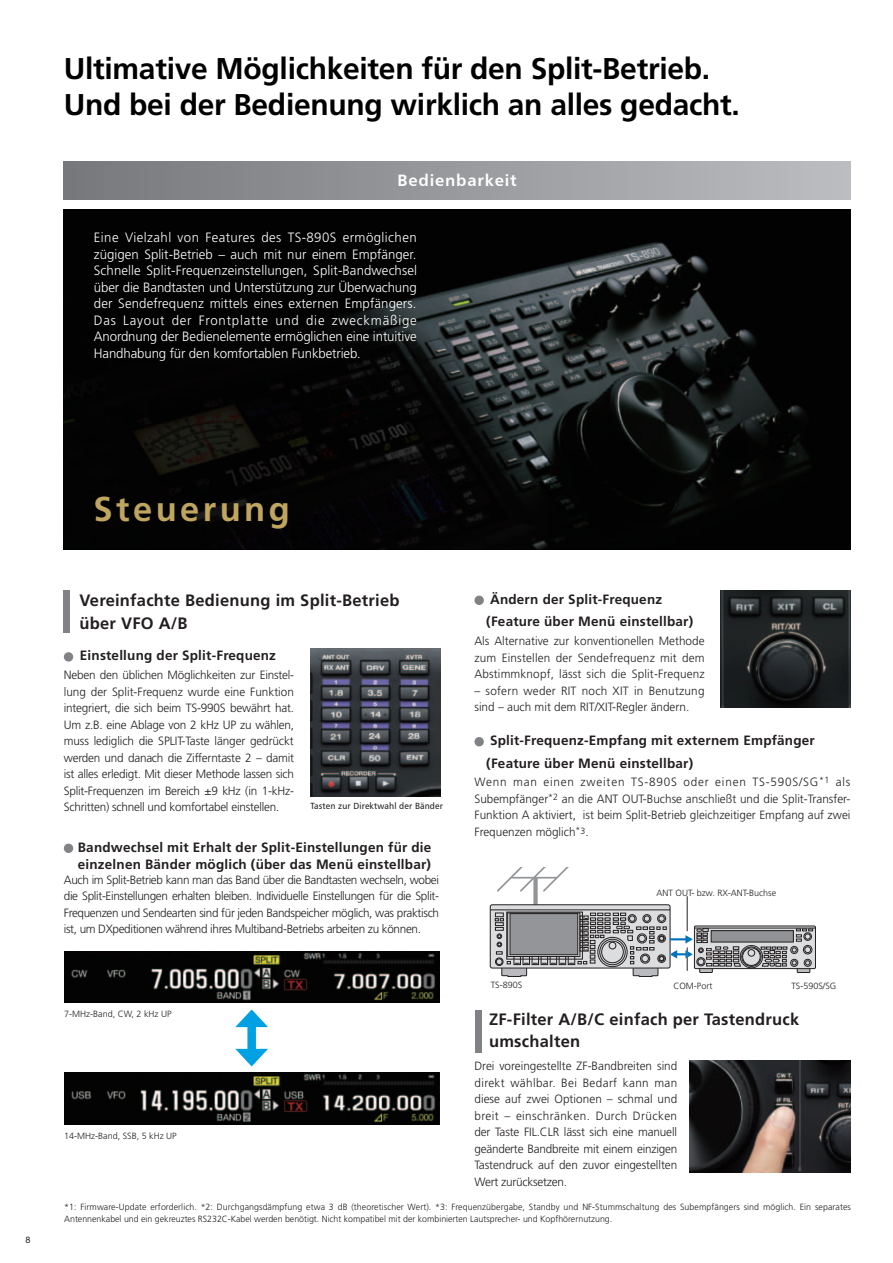
<style>
.page{position:relative;width:893px;height:1263px;background:#fff}
.page>*{position:absolute;margin:0;border:0;box-sizing:border-box;transform-origin:0 0}
.t1{font:700 34.5px "Frutiger LT Std";letter-spacing:.1em;color:#bfa560}
.t2{font:700 30px/36px "Frutiger LT Std";letter-spacing:-.01em;color:#000}
.t3{font:700 16.5px/22.5px "Frutiger LT Std";letter-spacing:.015em;color:#231f20}
.t4{font:16.5px "Humanist 777 BT Bold B";letter-spacing:.05em;color:#fff}
.t5{font:300 13.5px/16.5px "Frutiger LT Std";letter-spacing:-.01em;color:#fff;text-align:justify}
.t6{font:700 13.5px/22.5px "Frutiger LT Std";letter-spacing:.015em;color:#231f20}
.t7{font:300 12px/16.5px "Frutiger LT Std";color:#231f20;text-align:justify}
.t8{font:300 9px/12px "Frutiger LT Std";color:#231f20}
.t9{font:9px "Humanist 777 BT Roman B";letter-spacing:.02em;color:#231f20;scale:.95 1}
.t10{font:9px "Helvetica Neue LT Pro";color:#231f20}
.s1{font-size:9px}
</style>
<div class="page">
<svg style="left:497px;top:867px;width:72px;height:25px"></svg>
<hr style="left:511px;top:877px;width:46px;height:1px;background:#939598">
<div style="left:533px;top:878px;width:5px;height:27px;background:#939598"></div>
<svg style="left:694px;top:926px;width:121px;height:42px"></svg>
<div style="left:694px;top:926px;width:122px;height:43px;border:1px solid #231f20"></div>
<hr style="left:694px;top:928px;width:121px;height:1px;background:#231f20">
<div style="left:711px;top:931px;width:82px;height:11px;background:#919396"></div>
<div style="left:711px;top:930px;width:82px;height:12px;border:1px solid #231f20"></div>
<div style="left:790px;top:946px;width:8px;height:8px;border:1px solid #231f20;border-radius:50%"></div>
<div style="left:803px;top:945px;width:9px;height:9px;border:1px solid #231f20;border-radius:50%"></div>
<div style="left:742px;top:948px;width:18px;height:17px;border:1px solid #231f20;border-radius:50%"></div>
<div style="left:742px;top:947px;width:19px;height:19px;border:1px solid #231f20;border-radius:50%"></div>
<div style="left:740px;top:945px;width:23px;height:23px;border:1px solid #231f20;border-radius:50%"></div>
<div style="left:748px;top:949px;width:7px;height:7px;border:1px solid #231f20;border-radius:50%"></div>
<svg style="left:796px;top:929px;width:17px;height:12px"></svg>
<svg style="left:761px;top:947px;width:50px;height:26px"></svg>
<svg style="left:490px;top:905px;width:180px;height:63px"></svg>
<div style="left:490px;top:904px;width:180px;height:64px;border:1px solid #231f20;border-radius:2px"></div>
<hr style="left:490px;top:910px;width:180px;height:1px;background:#231f20">
<div style="left:507px;top:912px;width:75px;height:47px;border:1px solid #231f20"></div>
<div style="left:64px;top:161px;width:786px;height:39px;background:linear-gradient(to right,#75787b,#bcbdc0)"></div>
<img style="left:64px;top:210px;width:786px;height:340px">
<div style="left:64px;top:590px;width:6px;height:42px;background:#808285"></div>
<div style="left:475px;top:1010px;width:7px;height:43px;background:#808285"></div>
<img style="left:64px;top:951px;width:375px;height:52px">
<img style="left:64px;top:1072px;width:375px;height:52px">
<img style="left:310px;top:648px;width:130px;height:149px">
<img style="left:721px;top:590px;width:129px;height:118px">
<img style="left:690px;top:1060px;width:160px;height:113px">
<div style="left:247px;top:1020px;width:9px;height:36px;background:#00a1e3"></div>
<svg style="left:235px;top:1009px;width:33px;height:18px"></svg>
<svg style="left:235px;top:1049px;width:33px;height:17px"></svg>
<hr style="left:687px;top:896px;width:1px;height:35px;background:#231f20">
<svg style="left:495px;top:913px;width:246px;height:64px"></svg>
<div style="left:64px;top:652px;width:9px;height:10px;background:#808285;border-radius:50%"></div>
<div style="left:474px;top:596px;width:10px;height:9px;background:#808285;border-radius:50%"></div>
<div style="left:474px;top:737px;width:10px;height:9px;background:#808285;border-radius:50%"></div>
<div style="left:64px;top:843px;width:9px;height:10px;background:#808285;border-radius:50%"></div>
<h2 class="t2" style="left:64px;top:51px;width:678px">Ultimative Möglichkeiten für den Split-Betrieb.<br>Und bei der Bedienung wirklich an alles gedacht.</h2>
<h3 class="t4" style="left:398px;top:170px;width:121px">Bedienbarkeit</h3>
<p class="t5" style="left:94px;top:230px;width:325px">Eine Vielzahl von Features des TS-890S ermöglichen zügigen Split-Betrieb – auch mit nur einem Empfänger.<br>Schnelle Split-Frequenzeinstellungen, Split-Bandwechsel über die Bandtasten und Unterstützung zur Überwachung der Sendefrequenz mittels eines externen Empfängers.<br>Das Layout der Frontplatte und die zweckmäßige Anordnung der Bedienelemente ermöglichen eine intuitive Handhabung für den komfortablen Funkbetrieb.</p>
<p class="t10" style="left:26px;top:1234px;width:7px">8</p>
<h1 class="t1" style="left:94px;top:489px;width:198px">Steuerung</h1>
<h3 class="t3" style="left:80px;top:589px;width:321px">Vereinfachte Bedienung im Split-Betrieb über VFO A/B</h3>
<p class="t6" style="left:80px;top:644px;width:198px">Einstellung der Split-Frequenz</p>
<p class="t7" style="left:64px;top:667px;width:232px">Neben den üblichen Möglichkeiten zur Einstel&shy;lung der Split-Frequenz wurde eine Funktion integriert, die sich beim TS-990S bewährt hat.<br>Um z.B. eine Ablage von 2 kHz UP zu wählen, muss lediglich die SPLIT-Taste länger gedrückt werden und danach die Zifferntaste 2 – damit ist alles erledigt. Mit dieser Methode lassen sich Split-Frequenzen im Bereich ±9 kHz (in 1-kHz-Schritten) schnell und komfortabel einstellen.</p>
<p class="t9" style="left:311px;top:800px;width:141px">Tasten zur Direktwahl der Bänder</p>
<p class="t6" style="left:78px;top:839px;width:355px;line-height:16.5px">Bandwechsel mit Erhalt der Split-Einstellungen für die einzelnen Bänder möglich (über das Menü einstellbar)</p>
<p class="t7" style="left:64px;top:872px;width:377px">Auch im Split-Betrieb kann man das Band über die Bandtasten wechseln, wobei die Split-Einstellungen erhalten bleiben. Individuelle Einstellungen für die Split-Frequenzen und Sendearten sind für jeden Bandspeicher möglich, was praktisch ist, um DXpeditionen während ihres Multiband-Betriebs arbeiten zu können.</p>
<p class="t8" style="left:64px;top:1008px;width:109px">7-MHz-Band, CW, 2 kHz UP</p>
<p class="t8" style="left:64px;top:1130px;width:114px">14-MHz-Band, SSB, 5 kHz UP</p>
<p class="t6" style="left:486px;top:588px;width:208px">Ändern der Split-Frequenz (Feature über Menü einstellbar)</p>
<p class="t7" style="left:474px;top:633px;width:232px">Als Alternative zur konventionellen Methode zum Einstellen der Sendefrequenz mit dem Abstimmknopf, lässt sich die Split-Frequenz</p>
<p class="t7" style="left:474px;top:682px;width:232px;line-height:17px">– sofern weder RIT noch XIT in Benutzung sind – auch mit dem RIT/XIT-Regler ändern.</p>
<p class="t6" style="left:486px;top:729px;width:330px">Split-Frequenz-Empfang mit externem Empfänger (Feature über Menü einstellbar)</p>
<p class="t7" style="left:474px;top:774px;width:378px">Wenn man einen zweiten TS-890S oder einen TS-590S/SG<sup>*1</sup> als Subempfänger<sup>*2</sup> an die ANT OUT-Buchse anschließt und die Split-Transfer-Funktion A aktiviert, ist beim Split-Betrieb gleichzeitiger Empfang auf zwei Frequenzen möglich<sup>*</sup><span class="s1">3</span>.</p>
<p class="t8" style="left:657px;top:887px;width:121px">ANT OUT- bzw. RX-ANT-Buchse</p>
<p class="t8" style="left:491px;top:979px;width:33px">TS-890S</p>
<p class="t8" style="left:791px;top:980px;width:47px">TS-590S/SG</p>
<p class="t8" style="left:673px;top:980px;width:40px">COM-Port</p>
<h3 class="t3" style="left:489px;top:1007px;width:312px">ZF-Filter A/B/C einfach per Tastendruck umschalten</h3>
<p class="t7" style="left:474px;top:1058px;width:204px">Drei voreingestellte ZF-Bandbreiten sind direkt wählbar. Bei Bedarf kann man diese auf zwei Optionen – schmal und breit – einschränken. Durch Drücken der Taste FIL.CLR lässt sich eine manuell geänderte Bandbreite mit einem einzigen Tastendruck auf den zuvor eingestellten Wert zurücksetzen.</p>
<p class="t8" style="left:64px;top:1201px;width:788px">*1: Firmware-Update erforderlich. *2: Durchgangsdämpfung etwa 3 dB (theoretischer Wert). *3: Frequenzübergabe, Standby und NF-Stummschaltung des Subempfängers sind möglich. Ein separates<br>Antennenkabel und ein gekreuztes RS232C-Kabel werden benötigt. Nicht kompatibel mit der kombinierten Lautsprecher- und Kopfhörernutzung.</p>
</div>
